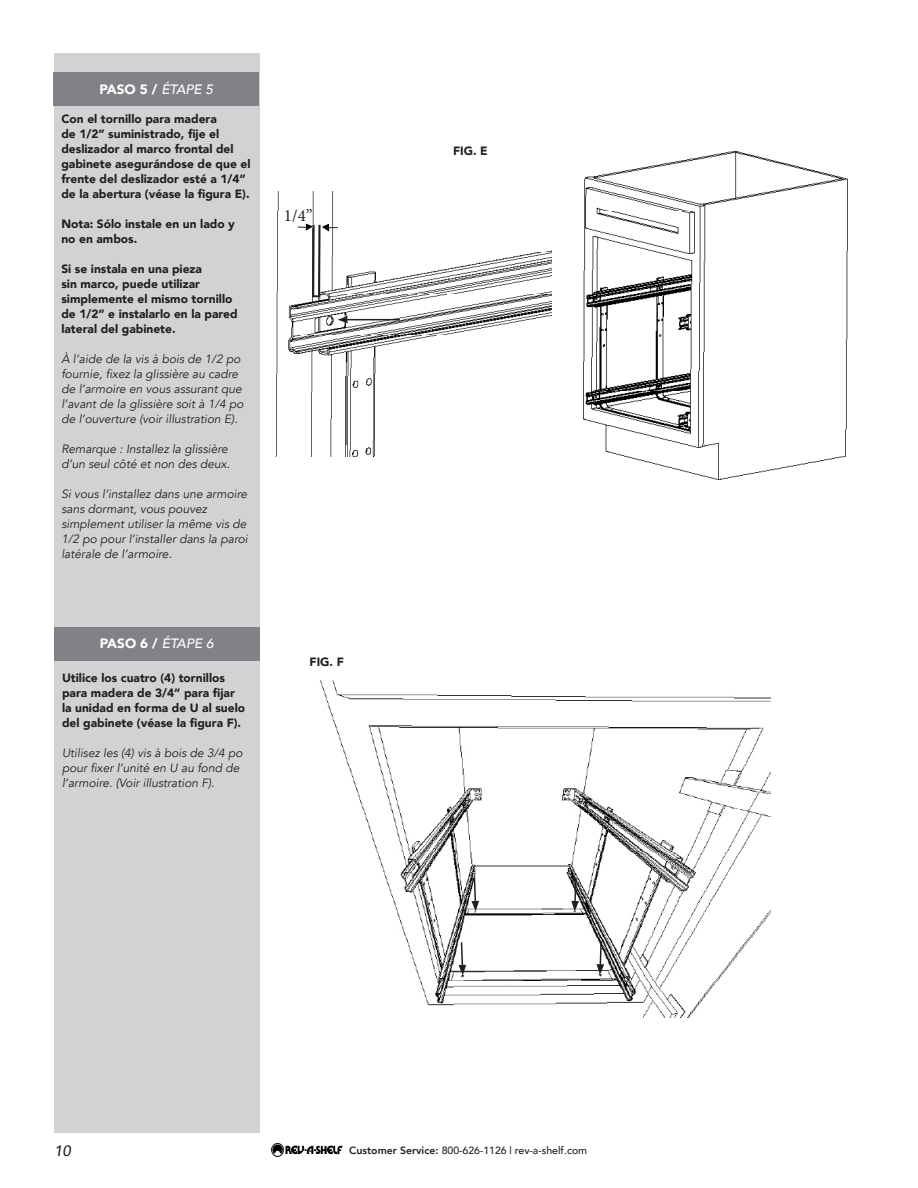
<style>
.page{position:relative;width:918px;height:1188px;background:#fff}
.page>*{position:absolute;margin:0;border:0;box-sizing:border-box;transform-origin:0 0}
.t1{font:16.95px "Minion Pro";color:#231f20}
.t2{font:italic 500 15px "Avenir";color:#231f20}
.t3{font:900 13.5px "Avenir";color:#fff}
.t4{font:900 12px/15px "Avenir";color:#231f20}
.t5{font:italic 12px/15px "Avenir";color:#231f20}
.t6{font:500 10.5px "Avenir";color:#231f20}
.s1{font-weight:500;font-style:italic}
.s2{font-weight:800}
</style>
<div class="page">
<img style="left:271px;top:1143px;width:72px;height:13px">
<div style="left:54px;top:53px;width:206px;height:1080px;background:#d1d2d4"></div>
<div style="left:54px;top:628px;width:205px;height:33px;background:#808285"></div>
<img style="left:320px;top:680px;width:450px;height:338px">
<svg style="left:459px;top:941px;width:7px;height:34px"></svg>
<svg style="left:597px;top:940px;width:7px;height:35px"></svg>
<svg style="left:471px;top:877px;width:8px;height:34px"></svg>
<svg style="left:571px;top:877px;width:8px;height:34px"></svg>
<div style="left:54px;top:73px;width:205px;height:33px;background:#808285"></div>
<img style="left:583px;top:151px;width:264px;height:329px">
<img style="left:275px;top:191px;width:277px;height:266px">
<svg style="left:298px;top:223px;width:40px;height:76px"></svg>
<hr style="left:346px;top:319px;width:54px;height:1px;background:#231f20">
<svg style="left:338px;top:316px;width:10px;height:8px"></svg>
<p class="t3" style="left:99px;top:78px;width:115px">PASO 5 / <span class="s1">ÉTAPE 5</span></p>
<p class="t4" style="left:61px;top:111px;width:191px">Con el tornillo para madera<br>de 1/2” suministrado, fije el deslizador al marco frontal del gabinete asegurándose de que el frente del deslizador esté a 1/4” de la abertura (véase la figura E).</p>
<p class="t4" style="left:61px;top:216px;width:175px">Nota: Sólo instale en un lado y no en ambos.</p>
<p class="t4" style="left:61px;top:261px;width:178px">Si se instala en una pieza<br>sin marco, puede utilizar simplemente el mismo tornillo de 1/2” e instalarlo en la pared lateral del gabinete.</p>
<p class="t5" style="left:61px;top:352px;width:184px">À l’aide de la vis à bois de 1/2 po fournie, fixez la glissière au cadre de l’armoire en vous assurant que l’avant de la glissière soit à 1/4 po de l’ouverture (voir illustration E).</p>
<p class="t5" style="left:61px;top:442px;width:170px">Remarque : Installez la glissière d’un seul côté et non des deux.</p>
<p class="t5" style="left:61px;top:487px;width:188px">Si vous l’installez dans une armoire sans dormant, vous pouvez simplement utiliser la même vis de<br>1/2 po pour l’installer dans la paroi latérale de l’armoire.</p>
<p class="t3" style="left:100px;top:632px;width:115px">PASO 6 / <span class="s1">ÉTAPE 6</span></p>
<p class="t4" style="left:62px;top:670px;width:185px">Utilice los cuatro (4) tornillos para madera de 3/4” para fijar la unidad en forma de U al suelo del gabinete (véase la figura F).</p>
<p class="t5" style="left:62px;top:746px;width:182px">Utilisez les (4) vis à bois de 3/4 po pour fixer l’unité en U au fond de l’armoire. (Voir illustration F).</p>
<p class="t1" style="left:284px;top:204px;width:30px">1/4”</p>
<p class="t4" style="left:310px;top:654px;width:36px">FIG. F</p>
<p class="t4" style="left:453px;top:143px;width:36px">FIG. E</p>
<p class="t2" style="left:54px;top:1142px;width:18px">10</p>
<p class="t6" style="left:349px;top:1141px;width:239px"><span class="s2">Customer Service:</span> 800-626-1126 | rev-a-shelf.com</p>
</div>
